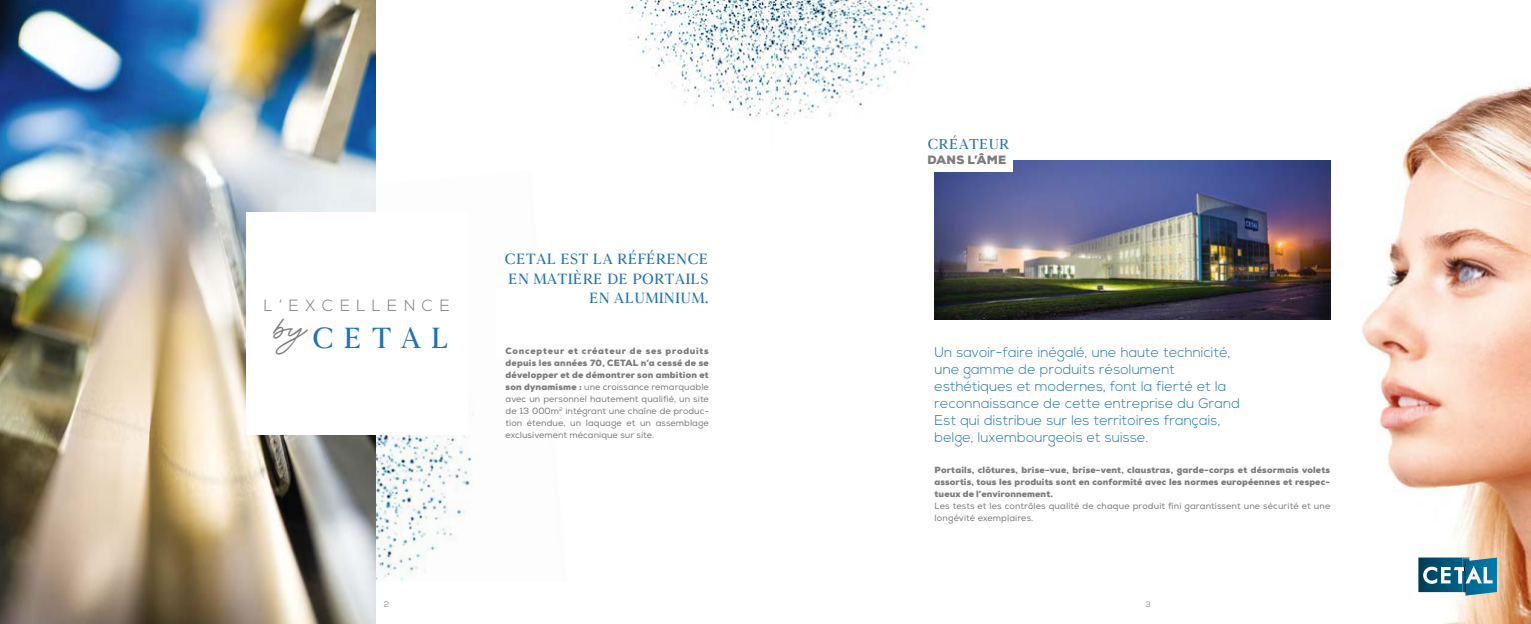
<style>
.page{position:relative;width:1531px;height:624px;background:#fff}
.page>*{position:absolute;margin:0;border:0;box-sizing:border-box;transform-origin:0 0}
.t1{font:48px "Saturday Champagne Demo";color:#7c7b7b}
.t2{font:32.4px "Novar";letter-spacing:.28em;color:#1d71b8}
.t3{font:16.5px/19.8px "Novar";color:#1d71b8;text-align:right}
.t4{font:300 16.2px "Nexa";letter-spacing:.4em;color:#7c7b7b}
.t5{font:16px "Novar";letter-spacing:.01em;color:#1d71b8}
.t6{font:300 14px/17px "Nexa";letter-spacing:.01em;color:#1d71b8}
.t7{font:900 12px "Nexa";letter-spacing:.025em;color:#7c7b7b}
.t8{font:9px/12px "Nexa";letter-spacing:.015em;color:#7c7b7b}
.t9{font:900 9px/12px "Nexa";letter-spacing:.01em;color:#7c7b7b;text-align:justify}
.t10{font:8px "Nexa";color:#7c7b7b}
.s1{font-weight:900}
</style>
<div class="page">
<img style="left:376px;top:435px;width:97px;height:146px">
<img style="left:0;top:0;width:376px;height:624px">
<img style="left:775px;top:0;width:154px;height:118px">
<img style="left:1362px;top:84px;width:169px;height:540px">
<img style="left:934px;top:161px;width:396px;height:158px">
<svg style="left:1418px;top:557px;width:79px;height:38px"></svg>
<div style="left:924px;top:160px;width:88px;height:11px;background:#fff"></div>
<img style="left:626px;top:0;width:149px;height:119px">
<div style="left:246px;top:212px;width:222px;height:222px;background:#fff"></div>
<h3 class="t4" style="left:264px;top:296px;width:188px">L’EXCELLENCE</h3>
<h1 class="t1" style="left:275px;top:309px;width:34px">by</h1>
<h2 class="t2" style="left:312px;top:319px;width:140px">CETAL</h2>
<h3 class="t3" style="left:505px;top:248px;width:206px">CETAL EST LA RÉFÉRENCE<br>EN MATIÈRE DE PORTAILS<br>EN ALUMINIUM.</h3>
<p class="t8" style="left:506px;top:345px;width:205px;text-align:justify"><span class="s1">Concepteur et créateur de ses produits depuis les années 70, CETAL n’a cessé de se développer et de démontrer son ambition et son dynamisme :</span> une croissance remarquable avec un personnel hautement qualifié, un site de 13 000m<sup>2</sup> intégrant une chaîne de produc&shy;tion étendue, un laquage et un assemblage exclusivement mécanique sur site.</p>
<h3 class="t5" style="left:927px;top:135px;width:84px">CRÉATEUR</h3>
<h3 class="t7" style="left:927px;top:152px;width:80px">DANS L’ÂME</h3>
<p class="t6" style="left:934px;top:344px;width:307px">Un savoir-faire inégalé, une haute technicité, une gamme de produits résolument esthétiques et modernes, font la fierté et la reconnaissance de cette entreprise du Grand Est qui distribue sur les territoires français, belge, luxembourgeois et suisse.</p>
<p class="t9" style="left:934px;top:464px;width:397px">Portails, clôtures, brise-vue, brise-vent, claustras, garde-corps et désormais volets assortis, tous les produits sont en conformité avec les normes européennes et respec&shy;tueux de l’environnement.</p>
<p class="t8" style="left:934px;top:500px;width:397px">Les tests et les contrôles qualité de chaque produit fini garantissent une sécurité et une longévité exemplaires.</p>
<p class="t10" style="left:384px;top:599px;width:7px">2</p>
<p class="t10" style="left:1145px;top:599px;width:7px">3</p>
</div>
